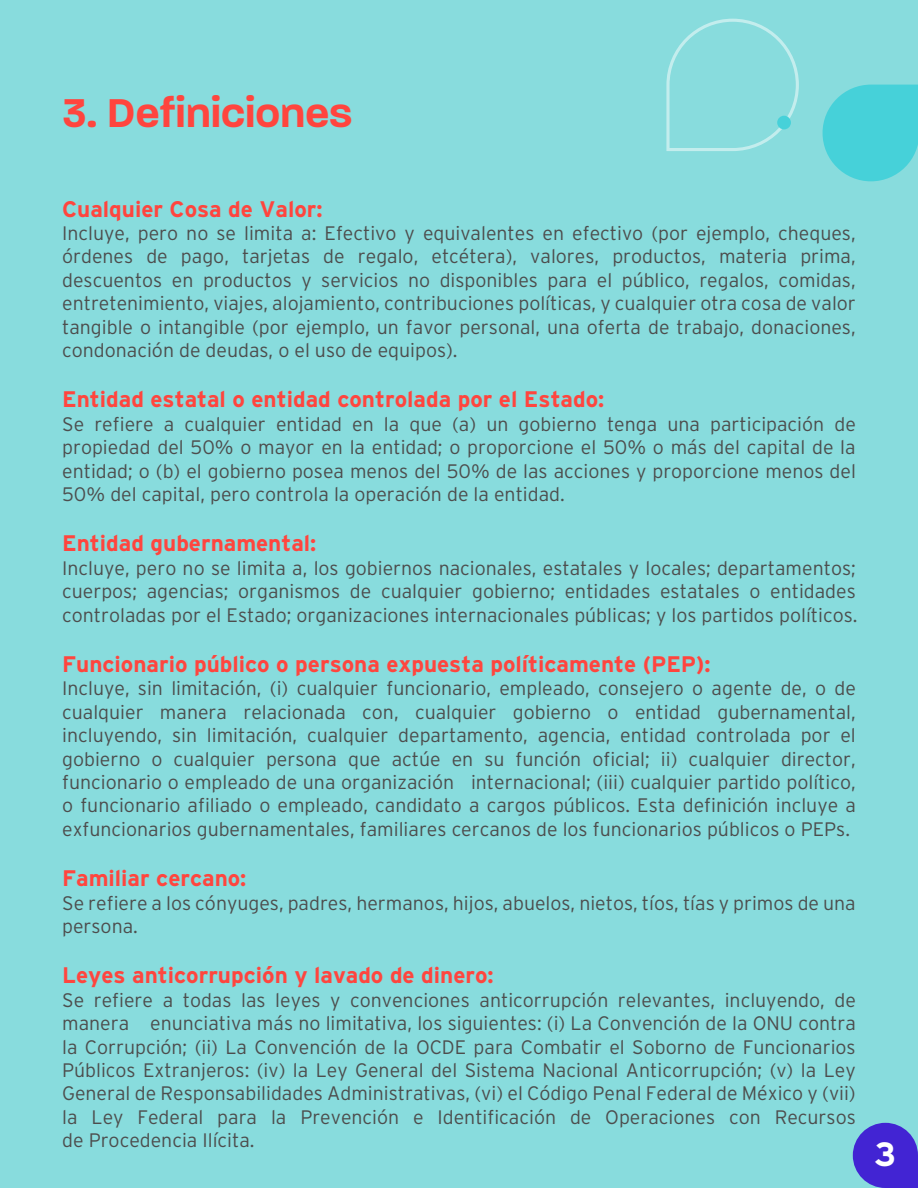
<style>
.page{position:relative;width:918px;height:1188px;background:#88dcdd}
.page>*{position:absolute;margin:0;border:0;box-sizing:border-box;transform-origin:0 0}
.t1{font:600 43.5px "Paralucent";color:#ff453e}
.t2{font:700 33.6px "Interstate";color:#fff}
.t3{font:700 22.5px "Interstate";color:#ff453e}
.t4{font:300 19.5px/23.4px "Interstate";color:#4d4d4d;text-align:justify}
</style>
<div class="page">
<svg style="left:823px;top:85px;width:95px;height:96px;background:#4fd2d9"></svg>
<svg style="left:666px;top:19px;width:133px;height:132px"></svg>
<div style="left:777px;top:116px;width:14px;height:13px;background:#46d1d9;border-radius:50%"></div>
<svg style="left:853px;top:1123px;width:65px;height:65px;background:#4d41d4"></svg>
<h1 class="t1" style="left:62px;top:87px;width:292px">3. Definiciones</h1>
<p class="t3" style="left:62px;top:196px;width:262px">Cualquier Cosa de Valor:</p>
<p class="t4" style="left:62px;top:221px;width:795px">Incluye, pero no se limita a: Efectivo y equivalentes en efectivo (por ejemplo, cheques, órdenes de pago, tarjetas de regalo, etcétera), valores, productos, materia prima, descuentos en productos y servicios no disponibles para el público, regalos, comidas, entretenimiento, viajes, alojamiento, contribuciones políticas, y cualquier otra cosa de valor tangible o intangible (por ejemplo, un favor personal, una oferta de trabajo, donaciones, condonación de deudas, o el uso de equipos).</p>
<p class="t3" style="left:62px;top:387px;width:544px">Entidad estatal o entidad controlada por el Estado:</p>
<p class="t4" style="left:62px;top:412px;width:795px">Se refiere a cualquier entidad en la que (a) un gobierno tenga una participación de propiedad del 50% o mayor en la entidad; o proporcione el 50% o más del capital de la entidad; o (b) el gobierno posea menos del 50% de las acciones y proporcione menos del 50% del capital, pero controla la operación de la entidad.</p>
<p class="t3" style="left:62px;top:531px;width:256px">Entidad gubernamental:</p>
<p class="t4" style="left:62px;top:556px;width:797px">Incluye, pero no se limita a, los gobiernos nacionales, estatales y locales; departamentos; cuerpos; agencias; organismos de cualquier gobierno; entidades estatales o entidades controladas por el Estado; organizaciones internacionales públicas; y los partidos políticos.</p>
<p class="t3" style="left:62px;top:652px;width:650px">Funcionario público o persona expuesta políticamente (PEP):</p>
<p class="t4" style="left:62px;top:677px;width:795px">Incluye, sin limitación, (i) cualquier funcionario, empleado, consejero o agente de, o de cualquier manera relacionada con, cualquier gobierno o entidad gubernamental, incluyendo, sin limitación, cualquier departamento, agencia, entidad controlada por el gobierno o cualquier persona que actúe en su función oficial; ii) cualquier director, funcionario o empleado de una organización internacional; (iii) cualquier partido político, o funcionario afiliado o empleado, candidato a cargos públicos. Esta definición incluye a exfuncionarios gubernamentales, familiares cercanos de los funcionarios públicos o PEPs.</p>
<p class="t3" style="left:62px;top:866px;width:186px">Familiar cercano:</p>
<p class="t4" style="left:62px;top:891px;width:795px">Se refiere a los cónyuges, padres, hermanos, hijos, abuelos, nietos, tíos, tías y primos de una persona.</p>
<p class="t3" style="left:62px;top:963px;width:433px">Leyes anticorrupción y lavado de dinero:</p>
<p class="t4" style="left:62px;top:988px;width:795px">Se refiere a todas las leyes y convenciones anticorrupción relevantes, incluyendo, de manera enunciativa más no limitativa, los siguientes: (i) La Convención de la ONU contra la Corrupción; (ii) La Convención de la OCDE para Combatir el Soborno de Funcionarios Públicos Extranjeros: (iv) la Ley General del Sistema Nacional Anticorrupción; (v) la Ley General de Responsabilidades Administrativas, (vi) el Código Penal Federal de México y (vii) la Ley Federal para la Prevención e Identificación de Operaciones con Recursos de Procedencia Ilícita.</p>
<h2 class="t2" style="left:874px;top:1136px;width:23px">3</h2>
</div>
